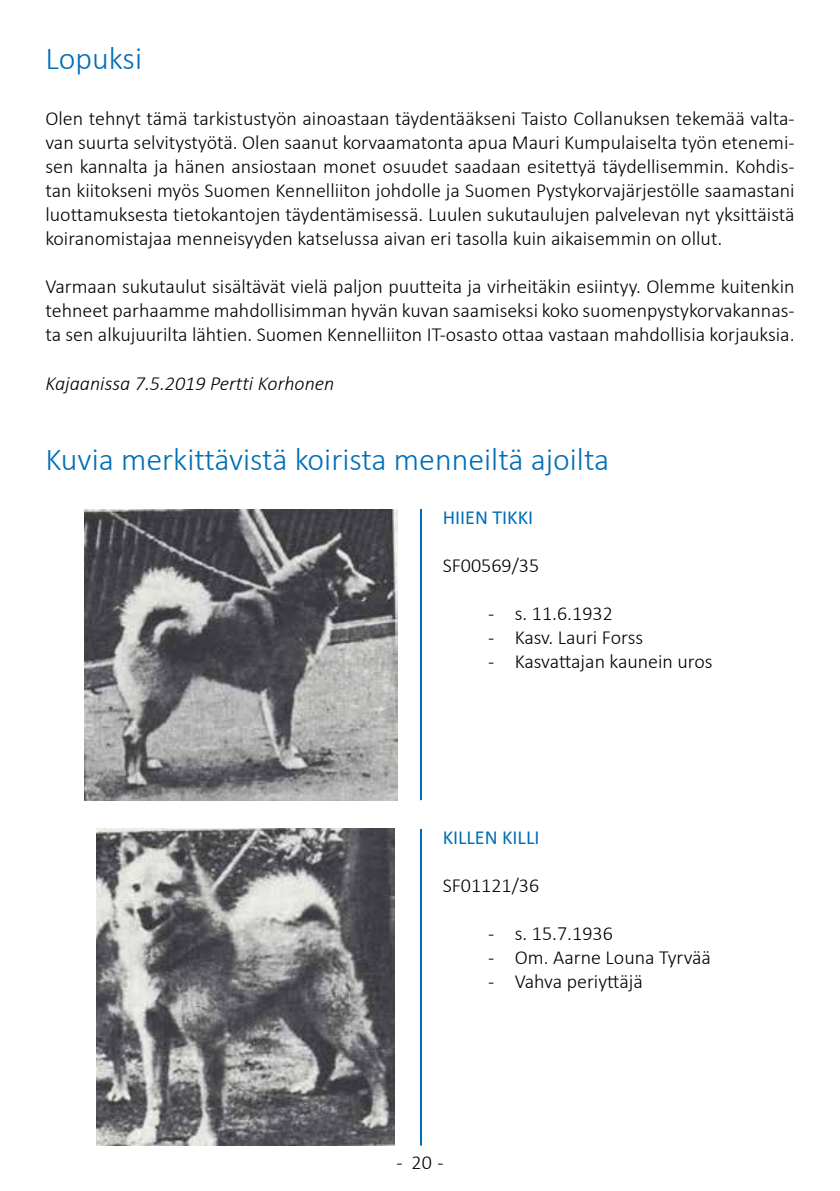
<style>
.page{position:relative;width:840px;height:1191px;background:#fff}
.page>*{position:absolute;margin:0;border:0;box-sizing:border-box;transform-origin:0 0}
.t1{font:300 32px "Calibri";color:#006eb7}
.t2{font:300 20px/24px "Calibri";color:#000;text-align:justify}
.t3{font:italic 300 20px "Calibri";color:#000}
.t4{font:20px "Calibri";color:#006eb7}
</style>
<div class="page">
<img style="left:85px;top:509px;width:312px;height:291px">
<hr style="left:420px;top:509px;width:2px;height:291px;background:#006eb7">
<img style="left:96px;top:829px;width:298px;height:316px">
<hr style="left:420px;top:829px;width:2px;height:316px;background:#006eb7">
<h1 class="t1" style="left:45px;top:39px;width:98px">Lopuksi</h1>
<p class="t2" style="left:45px;top:107px;width:750px">Olen tehnyt tämä tarkistustyön ainoastaan täydentääkseni Taisto Collanuksen tekemää valta&shy;van suurta selvitystyötä. Olen saanut korvaamatonta apua Mauri Kumpulaiselta työn etenemi&shy;sen kannalta ja hänen ansiostaan monet osuudet saadaan esitettyä täydellisemmin. Kohdis&shy;tan kiitokseni myös Suomen Kennelliiton johdolle ja Suomen Pystykorvajärjestölle saamastani luottamuksesta tietokantojen täydentämisessä. Luulen sukutaulujen palvelevan nyt yksittäistä koiranomistajaa menneisyyden katselussa aivan eri tasolla kuin aikaisemmin on ollut.</p>
<p class="t2" style="left:45px;top:275px;width:750px">Varmaan sukutaulut sisältävät vielä paljon puutteita ja virheitäkin esiintyy. Olemme kuitenkin tehneet parhaamme mahdollisimman hyvän kuvan saamiseksi koko suomenpystykorvakannas&shy;ta sen alkujuurilta lähtien. Suomen Kennelliiton IT-osasto ottaa vastaan mahdollisia korjauksia.</p>
<p class="t3" style="left:45px;top:370px;width:290px">Kajaanissa 7.5.2019 Pertti Korhonen</p>
<h1 class="t1" style="left:45px;top:439px;width:565px">Kuvia merkittävistä koirista menneiltä ajoilta</h1>
<p class="t4" style="left:442px;top:503px;width:92px">HIIEN TIKKI</p>
<p class="t2" style="left:442px;top:553px;width:98px">SF00569/35</p>
<p class="t2" style="left:488px;top:601px;width:126px">- s. 11.6.1932</p>
<p class="t2" style="left:488px;top:625px;width:156px">- Kasv. Lauri Forss</p>
<p class="t2" style="left:488px;top:649px;width:226px">- Kasvattajan kaunein uros</p>
<p class="t4" style="left:442px;top:823px;width:98px">KILLEN KILLI</p>
<p class="t2" style="left:442px;top:873px;width:98px">SF01121/36</p>
<p class="t2" style="left:488px;top:921px;width:126px">- s. 15.7.1936</p>
<p class="t2" style="left:488px;top:945px;width:224px">- Om. Aarne Louna Tyrvää</p>
<p class="t2" style="left:488px;top:969px;width:156px">- Vahva periyttäjä</p>
<p class="t2" style="left:396px;top:1150px;width:48px">- 20 -</p>
</div>
